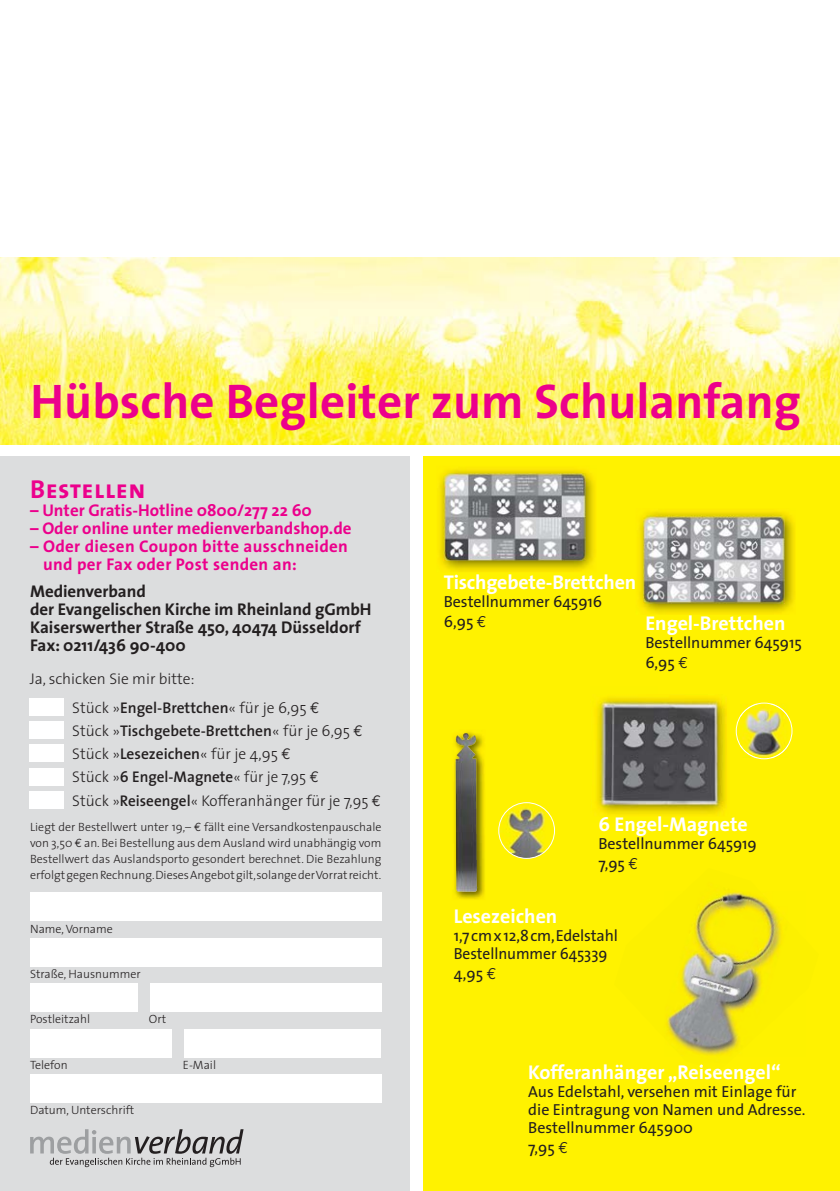
<style>
.page{position:relative;width:840px;height:1191px;background:#fff}
.page>*{position:absolute;margin:0;border:0;box-sizing:border-box;transform-origin:0 0}
.t1{font:700 49px "The Sans";letter-spacing:.005em;color:#ec008c}
.t2{font:26px "The Sans Bold Caps";letter-spacing:.02em;color:#ec008c}
.t3{font:700 20px "The Sans";color:#fff}
.t4{font:700 17px/18px "The Sans";letter-spacing:-.005em;color:#231f20}
.t5{font:700 17px "The Sans";color:#ec008c}
.t6{font:700 17px/18px "The Sans";letter-spacing:.02em;color:#ec008c}
.t7{font:16px/18px "The Sans";letter-spacing:-.005em;color:#231f20}
.t8{font:300 15.6px/23.2px "The Sans";color:#231f20}
.t9{font:300 12px/16px "The Sans";color:#231f20;text-align:justify}
.s1{font-weight:600}
.s2{font-family:"Euro Mono";font-weight:400}
.s3{font-family:"Euro Mono"}
</style>
<div class="page">
<div style="left:423px;top:456px;width:416px;height:735px;background:#fff200"></div>
<img style="left:0;top:257px;width:839px;height:188px">
<div style="left:0;top:456px;width:409px;height:735px;background:#dcddde"></div>
<svg style="left:30px;top:1129px;width:213px;height:38px"></svg>
<div style="left:30px;top:892px;width:351px;height:29px;background:#fff"></div>
<div style="left:30px;top:938px;width:351px;height:28px;background:#fff"></div>
<div style="left:150px;top:983px;width:231px;height:28px;background:#fff"></div>
<div style="left:30px;top:983px;width:108px;height:28px;background:#fff"></div>
<div style="left:184px;top:1028px;width:197px;height:29px;background:#fff"></div>
<div style="left:30px;top:1028px;width:142px;height:29px;background:#fff"></div>
<div style="left:30px;top:1074px;width:351px;height:28px;background:#fff"></div>
<div style="left:30px;top:721px;width:34px;height:17px;background:#fff"></div>
<div style="left:30px;top:745px;width:34px;height:17px;background:#fff"></div>
<div style="left:30px;top:768px;width:34px;height:17px;background:#fff"></div>
<div style="left:30px;top:698px;width:34px;height:17px;background:#fff"></div>
<img style="left:666px;top:892px;width:116px;height:164px">
<img style="left:699px;top:1064px;width:22px;height:7px">
<img style="left:498px;top:802px;width:56px;height:56px;border-radius:50%">
<div style="left:498px;top:802px;width:56px;height:57px;border:1px solid #fff;border-radius:50%"></div>
<img style="left:452px;top:731px;width:33px;height:169px">
<img style="left:455px;top:732px;width:22px;height:160px">
<img style="left:439px;top:469px;width:157px;height:103px">
<img style="left:443px;top:473px;width:142px;height:87px">
<img style="left:639px;top:511px;width:156px;height:103px">
<img style="left:642px;top:515px;width:142px;height:88px">
<img style="left:657px;top:697px;width:70px;height:118px">
<img style="left:596px;top:698px;width:61px;height:117px">
<svg style="left:735px;top:702px;width:57px;height:57px"></svg>
<img style="left:739px;top:704px;width:48px;height:54px">
<div style="left:30px;top:791px;width:34px;height:17px;background:#fff"></div>
<h1 class="t1" style="left:30px;top:376px;width:771px">Hübsche Begleiter zum Schulanfang</h1>
<h2 class="t2" style="left:30px;top:467px;width:117px">Bestellen</h2>
<h3 class="t5" style="left:30px;top:501px;width:283px">– Unter Gratis-Hotline 0800/277 22 60</h3>
<h3 class="t5" style="left:30px;top:519px;width:323px">– Oder online unter medienverbandshop.de</h3>
<h3 class="t6" style="left:43px;top:537px;width:306px;text-indent:-13px">– Oder diesen Coupon bitte ausschneiden und per Fax oder Post senden an:</h3>
<h3 class="t4" style="left:30px;top:582px;width:343px">Medienverband<br>der Evangelischen Kirche im Rheinland gGmbH<br>Kaiserswerther Straße 450, 40474 Düsseldorf<br>Fax: 0211/436 90-400</h3>
<p class="t8" style="left:30px;top:669px;width:166px">Ja, schicken Sie mir bitte:</p>
<p class="t8" style="left:72px;top:697px;width:248px">Stück »<span class="s1">Engel-Brettchen</span>« für je 6,95 <span class="s2">€</span></p>
<p class="t8" style="left:72px;top:720px;width:292px">Stück »<span class="s1">Tischgebete-Brettchen</span>« für je 6,95 <span class="s2">€<br></span>Stück »<span class="s1">Lesezeichen</span>« für je 4,95 <span class="s2">€<br></span>Stück »<span class="s1">6 Engel-Magnete</span>« für je 7,95 <span class="s2">€</span></p>
<p class="t8" style="left:72px;top:790px;width:310px">Stück »<span class="s1">Reiseengel</span>« Kofferanhänger für je 7,95 <span class="s2">€</span></p>
<p class="t9" style="left:30px;top:819px;width:352px">Liegt der Bestellwert unter 19,– <span class="s2">€</span> fällt eine Versand kosten pauschale von 3,50 <span class="s2">€</span> an. Bei Bestellung aus dem Ausland wird unabhängig vom Bestellwert das Auslandsporto gesondert berechnet. Die Bezahlung erfolgt gegen Rechnung. Dieses Angebot gilt, solange der Vorrat reicht.</p>
<p class="t9" style="left:30px;top:921px;width:84px">Name, Vorname</p>
<p class="t9" style="left:30px;top:967px;width:112px">Straße, Hausnummer</p>
<p class="t9" style="left:30px;top:1012px;width:61px">Postleitzahl</p>
<p class="t9" style="left:149px;top:1012px;width:19px">Ort</p>
<p class="t9" style="left:30px;top:1057px;width:39px">Telefon</p>
<p class="t9" style="left:183px;top:1057px;width:35px">E-Mail</p>
<p class="t9" style="left:30px;top:1103px;width:105px">Datum, Unterschrift</p>
<h3 class="t3" style="left:443px;top:571px;width:194px">Tischgebete-Brettchen</h3>
<h3 class="t7" style="left:443px;top:592px;width:160px;line-height:20px">Bestellnummer 645916<br>6,95 <span class="s3">€</span></h3>
<h3 class="t3" style="left:645px;top:612px;width:142px">Engel-Brettchen</h3>
<h3 class="t7" style="left:645px;top:634px;width:158px;line-height:20px">Bestellnummer 645915<br>6,95 <span class="s3">€</span></h3>
<h3 class="t3" style="left:598px;top:814px;width:151px">6 Engel-Magnete</h3>
<h3 class="t7" style="left:598px;top:835px;width:160px;line-height:20px">Bestellnummer 645919<br>7,95 <span class="s3">€</span></h3>
<h3 class="t3" style="left:453px;top:906px;width:105px">Lesezeichen</h3>
<h3 class="t7" style="left:453px;top:928px;width:166px">1,7cmx12,8cm, Edelstahl<br>Bestellnummer 645339</h3>
<h3 class="t7" style="left:453px;top:966px;width:44px">4,95 <span class="s3">€</span></h3>
<h3 class="t3" style="left:528px;top:1061px;width:254px">Kofferanhänger „Reiseengel“</h3>
<h3 class="t7" style="left:528px;top:1084px;width:279px">Aus Edelstahl, versehen mit Einlage für die Eintragung von Namen und Adresse.<br>Bestellnummer 645900</h3>
<h3 class="t7" style="left:528px;top:1140px;width:41px">7,95 <span class="s3">€</span></h3>
</div>
